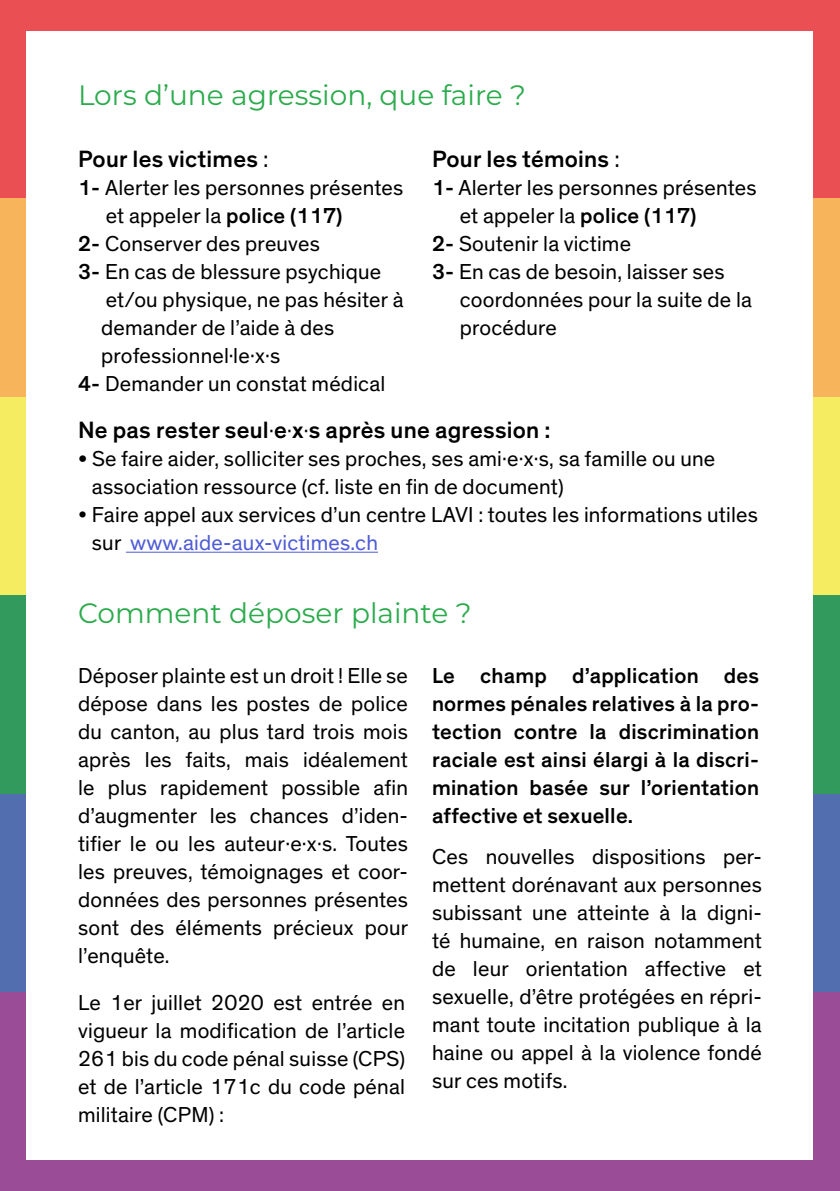
<style>
.page{position:relative;width:840px;height:1191px;background:#fff}
.page>*{position:absolute;margin:0;border:0;box-sizing:border-box;transform-origin:0 0}
.t1{font:28px "Montserrat";color:#2bab4c}
.t2{font:500 24px "Theinhardt";letter-spacing:.01em;color:#000}
.t3{font:22px/28px "Theinhardt";letter-spacing:.01em;color:#000;text-align:justify}
.t4{font:500 22px/28px "Theinhardt";letter-spacing:.01em;color:#000;text-align:justify}
.s1{font-weight:400}
.s2{font-weight:500}
.s3{font-weight:400;font-size:22px}
.s4{color:#4f5cd6}
</style>
<div class="page">
<div style="left:0;top:0;width:839px;height:198px;background:#ea4f54"></div>
<div style="left:0;top:198px;width:839px;height:199px;background:#f7b45b"></div>
<div style="left:0;top:397px;width:839px;height:198px;background:#f6ec62"></div>
<div style="left:0;top:595px;width:839px;height:199px;background:#339a5e"></div>
<div style="left:0;top:794px;width:839px;height:198px;background:#536eae"></div>
<div style="left:0;top:992px;width:839px;height:199px;background:#9b4c97"></div>
<div style="left:27px;top:31px;width:785px;height:1128px;background:#fff"></div>
<hr style="left:126px;top:552px;width:252px;height:1px;background:#4f5cd6">
<p class="t1" style="left:78px;top:76px;width:449px">Lors d’une agression, que faire ?</p>
<p class="t2" style="left:78px;top:144px;width:192px">Pour les victimes <span class="s1">:</span></p>
<p class="t3" style="left:78px;top:174px;width:326px"><span class="s2">1-</span> Alerter les personnes présentes</p>
<p class="t3" style="left:106px;top:202px;width:238px">et appeler la <span class="s2">police (117)</span></p>
<p class="t3" style="left:78px;top:230px;width:243px"><span class="s2">2-</span> Conserver des preuves</p>
<p class="t3" style="left:78px;top:258px;width:304px"><span class="s2">3-</span> En cas de blessure psychique</p>
<p class="t3" style="left:106px;top:286px;width:299px">et/ou physique, ne pas hésiter à</p>
<p class="t3" style="left:101px;top:314px;width:234px">demander de l’aide à des</p>
<p class="t3" style="left:101px;top:342px;width:180px">professionnel·le·x·s</p>
<p class="t3" style="left:78px;top:370px;width:309px"><span class="s2">4-</span> Demander un constat médical</p>
<p class="t2" style="left:432px;top:144px;width:189px">Pour les témoins <span class="s1">:</span></p>
<p class="t3" style="left:432px;top:174px;width:326px"><span class="s2">1-</span> Alerter les personnes présentes</p>
<p class="t3" style="left:459px;top:202px;width:238px">et appeler la <span class="s2">police (117)</span></p>
<p class="t3" style="left:432px;top:230px;width:200px"><span class="s2">2-</span> Soutenir la victime</p>
<p class="t3" style="left:432px;top:258px;width:294px"><span class="s2">3-</span> En cas de besoin, laisser ses</p>
<p class="t3" style="left:459px;top:286px;width:294px">coordonnées pour la suite de la</p>
<p class="t3" style="left:459px;top:314px;width:99px">procédure</p>
<p class="t2" style="left:78px;top:415px;width:474px">Ne pas rester seul<span class="s3">·</span>e<span class="s3">·</span>x<span class="s3">·</span>s après une agression :</p>
<p class="t3" style="left:92px;top:445px;width:624px;text-indent:-14px"><span class="s2">•</span> Se faire aider, solliciter ses proches, ses ami·e·x·s, sa famille ou une association ressource (cf. liste en fin de document)</p>
<p class="t3" style="left:92px;top:501px;width:667px;text-indent:-14px">• Faire appel aux services d’un centre LAVI : toutes les informations utiles sur <span class="s4">www.aide-aux-victimes.ch</span></p>
<p class="t1" style="left:78px;top:593px;width:395px">Comment déposer plainte ?</p>
<p class="t3" style="left:78px;top:662px;width:331px">Déposer plainte est un droit ! Elle se dépose dans les postes de police du canton, au plus tard trois mois après les faits, mais idéalement le plus rapidement possible afin d’augmenter les chances d’iden&shy;tifier le ou les auteur·e·x·s. Toutes les preuves, témoignages et coor&shy;données des personnes présentes sont des éléments précieux pour l’enquête.</p>
<p class="t3" style="left:78px;top:989px;width:328px">Le 1er juillet 2020 est entrée en vigueur la modification de l’article 261 bis du code pénal suisse (CPS) et de l’article 171c du code pénal militaire (CPM) :</p>
<p class="t4" style="left:432px;top:661px;width:328px">Le champ d’application des normes pénales relatives à la pro&shy;tection contre la discrimination raciale est ainsi élargi à la discri&shy;mination basée sur l’orientation affective et sexuelle.</p>
<p class="t3" style="left:432px;top:843px;width:331px">Ces nouvelles dispositions per&shy;mettent dorénavant aux personnes subissant une atteinte à la digni&shy;té humaine, en raison notamment de leur orientation affective et sexuelle, d’être protégées en répri&shy;mant toute incitation publique à la haine ou appel à la violence fondé sur ces motifs.</p>
</div>
